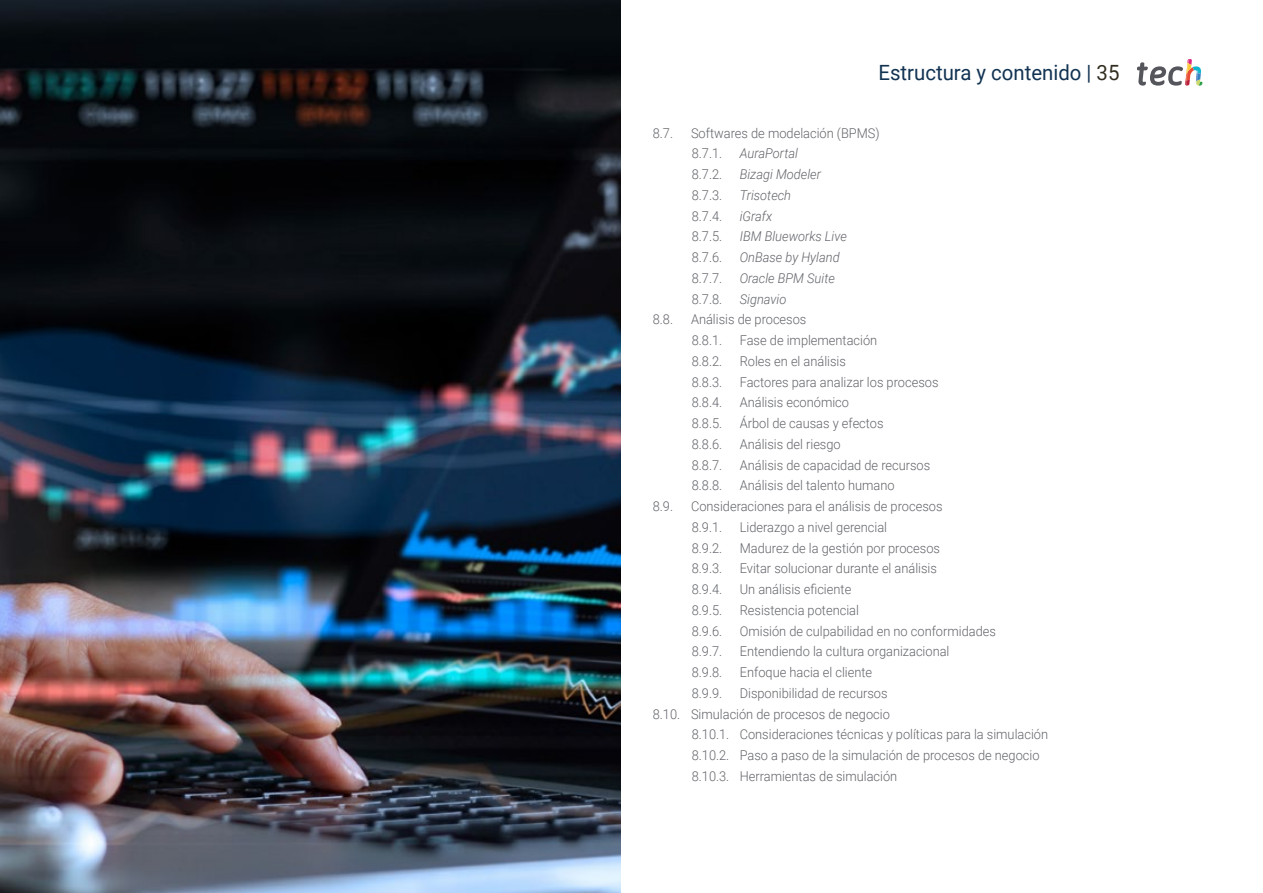
<style>
.page{position:relative;width:1263px;height:893px;background:#fff}
.page>*{position:absolute;margin:0;border:0;box-sizing:border-box;transform-origin:0 0}
.t1{font:21px "Roboto";color:#123352}
.t2{font:300 13.5px/20.7px "Roboto";color:#61646a;scale:.95 1}
.t3{font:italic 300 13.5px "Roboto";color:#61646a;scale:.95 1}
.s1{color:#312e20}
</style>
<div class="page">
<svg style="left:1137px;top:59px;width:65px;height:27px"></svg>
<img style="left:0;top:0;width:621px;height:893px">
<h1 class="t1" style="left:878px;top:57px;width:242px">Estructura y contenido | <span class="s1">35</span></h1>
<p class="t2" style="left:653px;top:122px;width:23px">8.7.</p>
<p class="t2" style="left:691px;top:122px;width:200px">Softwares de modelación (BPMS)<br>8.7.1.</p>
<p class="t3" style="left:740px;top:144px;width:63px">AuraPortal</p>
<p class="t2" style="left:692px;top:164px;width:34px">8.7.2.</p>
<p class="t3" style="left:740px;top:165px;width:87px">Bizagi Modeler</p>
<p class="t2" style="left:692px;top:184px;width:34px">8.7.3.</p>
<p class="t3" style="left:740px;top:186px;width:56px">Trisotech</p>
<p class="t2" style="left:692px;top:205px;width:34px">8.7.4.</p>
<p class="t3" style="left:740px;top:206px;width:36px">iGrafx</p>
<p class="t2" style="left:692px;top:226px;width:34px">8.7.5.</p>
<p class="t3" style="left:740px;top:227px;width:114px">IBM Blueworks Live</p>
<p class="t2" style="left:692px;top:247px;width:34px">8.7.6.</p>
<p class="t3" style="left:740px;top:248px;width:107px">OnBase by Hyland</p>
<p class="t2" style="left:692px;top:267px;width:34px">8.7.7.</p>
<p class="t3" style="left:740px;top:269px;width:102px">Oracle BPM Suite</p>
<p class="t2" style="left:692px;top:288px;width:34px">8.7.8.</p>
<p class="t3" style="left:740px;top:289px;width:51px">Signavio</p>
<p class="t2" style="left:653px;top:309px;width:23px">8.8.</p>
<p class="t2" style="left:691px;top:309px;width:123px">Análisis de procesos<br>8.8.1.</p>
<p class="t2" style="left:740px;top:330px;width:146px">Fase de implementación</p>
<p class="t2" style="left:692px;top:350px;width:34px">8.8.2.</p>
<p class="t2" style="left:740px;top:350px;width:113px">Roles en el análisis</p>
<p class="t2" style="left:692px;top:371px;width:34px">8.8.3.</p>
<p class="t2" style="left:740px;top:371px;width:211px">Factores para analizar los procesos</p>
<p class="t2" style="left:692px;top:392px;width:34px">8.8.4.</p>
<p class="t2" style="left:740px;top:392px;width:117px">Análisis económico</p>
<p class="t2" style="left:692px;top:413px;width:34px">8.8.5.</p>
<p class="t2" style="left:740px;top:413px;width:153px">Árbol de causas y efectos</p>
<p class="t2" style="left:692px;top:433px;width:34px">8.8.6.</p>
<p class="t2" style="left:740px;top:433px;width:108px">Análisis del riesgo</p>
<p class="t2" style="left:692px;top:454px;width:34px">8.8.7.</p>
<p class="t2" style="left:740px;top:454px;width:202px">Análisis de capacidad de recursos</p>
<p class="t2" style="left:692px;top:475px;width:34px">8.8.8.</p>
<p class="t2" style="left:740px;top:475px;width:164px">Análisis del talento humano</p>
<p class="t2" style="left:653px;top:496px;width:23px">8.9.</p>
<p class="t2" style="left:691px;top:496px;width:266px">Consideraciones para el análisis de procesos<br>8.9.1.</p>
<p class="t2" style="left:740px;top:516px;width:157px">Liderazgo a nivel gerencial</p>
<p class="t2" style="left:692px;top:537px;width:34px">8.9.2.</p>
<p class="t2" style="left:740px;top:537px;width:212px">Madurez de la gestión por procesos</p>
<p class="t2" style="left:692px;top:558px;width:34px">8.9.3.</p>
<p class="t2" style="left:740px;top:558px;width:209px">Evitar solucionar durante el análisis</p>
<p class="t2" style="left:692px;top:579px;width:34px">8.9.4.</p>
<p class="t2" style="left:740px;top:579px;width:119px">Un análisis eficiente</p>
<p class="t2" style="left:692px;top:599px;width:34px">8.9.5.</p>
<p class="t2" style="left:740px;top:599px;width:127px">Resistencia potencial</p>
<p class="t2" style="left:692px;top:620px;width:34px">8.9.6.</p>
<p class="t2" style="left:740px;top:620px;width:271px">Omisión de culpabilidad en no conformidades</p>
<p class="t2" style="left:692px;top:641px;width:34px">8.9.7.</p>
<p class="t2" style="left:740px;top:641px;width:222px">Entendiendo la cultura organizacional</p>
<p class="t2" style="left:692px;top:662px;width:34px">8.9.8.</p>
<p class="t2" style="left:740px;top:662px;width:141px">Enfoque hacia el cliente</p>
<p class="t2" style="left:692px;top:682px;width:34px">8.9.9.</p>
<p class="t2" style="left:740px;top:682px;width:157px">Disponibilidad de recursos</p>
<p class="t2" style="left:653px;top:703px;width:251px">8.10. Simulación de procesos de negocio</p>
<p class="t2" style="left:692px;top:724px;width:377px">8.10.1. Consideraciones técnicas y políticas para la simulación</p>
<p class="t2" style="left:692px;top:745px;width:368px">8.10.2. Paso a paso de la simulación de procesos de negocio</p>
<p class="t2" style="left:692px;top:765px;width:218px">8.10.3. Herramientas de simulación</p>
</div>
